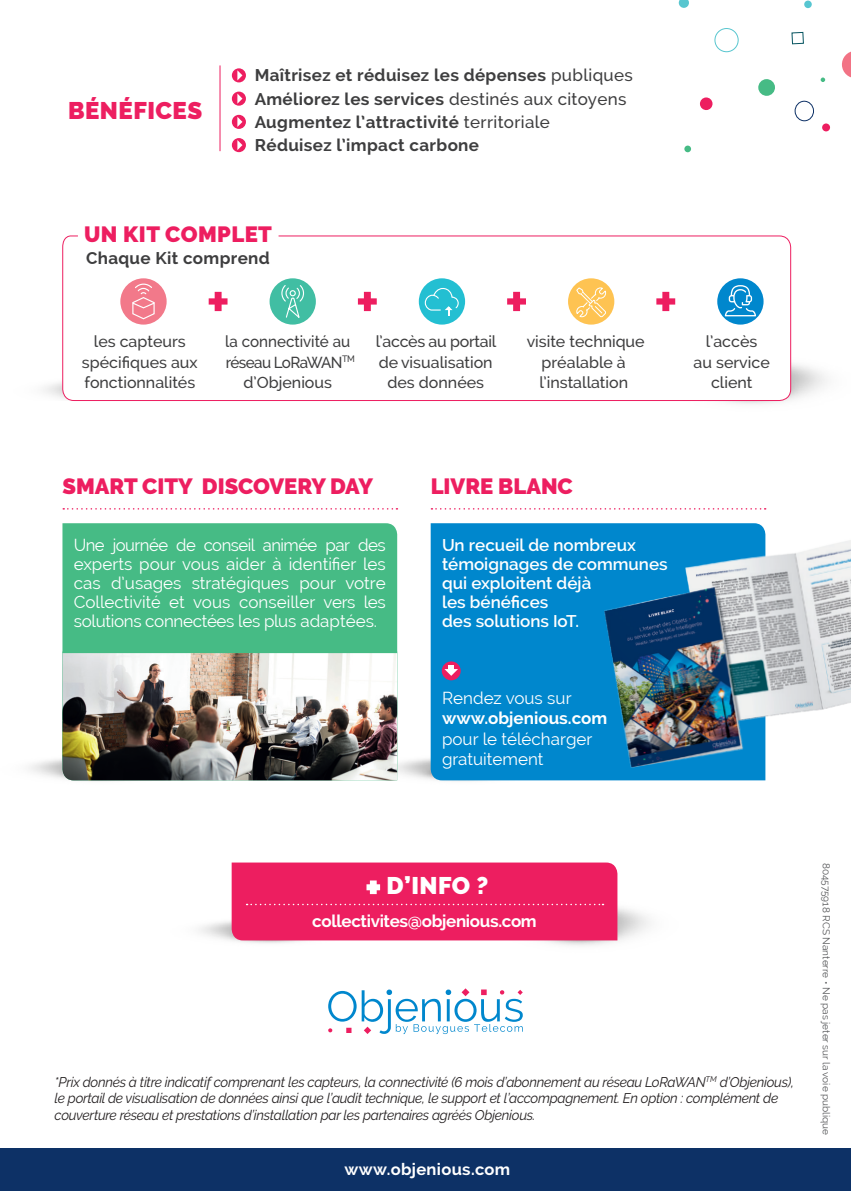
<style>
.page{position:relative;width:851px;height:1191px;background:#fff}
.page>*{position:absolute;margin:0;border:0;box-sizing:border-box;transform-origin:0 0}
.t1{font:900 24px "Raleway";letter-spacing:.02em;color:#ed1e60}
.t2{font:900 24px "Raleway";color:#fff}
.t3{font:900 22px "Raleway";color:#ed1e60}
.t4{font:900 22px "Raleway";letter-spacing:.02em;color:#ed1e60}
.t5{font:17px/19.2px "Raleway";color:#fff;text-align:justify}
.t6{font:700 17px/23.2px "Raleway";letter-spacing:.02em;color:#3e3e3f}
.t7{font:600 17px/19.2px "Raleway";color:#fff}
.t8{font:700 17px "Raleway";letter-spacing:-.02em;color:#fff}
.t9{font:700 17px "Raleway";color:#fff}
.t10{font:700 16.4px "Raleway";letter-spacing:.02em;color:#fff}
.t11{font:500 16px/20.4px "Raleway";color:#3e3e3f;text-align:center}
.t12{font:500 16px/20.4px "Raleway";color:#3e3e3f;text-align:center;scale:.95 1}
.t13{font:italic 14px/16.8px "Raleway";letter-spacing:-.02em;color:#231f20}
.t14{font:10px "Raleway";color:#57585a}
.s1{font-weight:500}
</style>
<div class="page">
<div style="left:0;top:1149px;width:850px;height:42px;background:#0d3166"></div>
<svg style="left:328px;top:988px;width:194px;height:46px"></svg>
<div style="left:791px;top:32px;width:12px;height:12px;border:1px solid #065460"></div>
<div style="left:794px;top:100px;width:20px;height:21px;border:1px solid #0d3166;border-radius:50%"></div>
<svg style="left:821px;top:123px;width:9px;height:8px"></svg>
<svg style="left:842px;top:52px;width:8px;height:25px"></svg>
<svg style="left:678px;top:0;width:11px;height:8px"></svg>
<div style="left:758px;top:79px;width:17px;height:17px;background:#46bb85;border-radius:50%"></div>
<svg style="left:820px;top:77px;width:5px;height:5px"></svg>
<div style="left:804px;top:0;width:7px;height:8px;background:#57c6d1;border-radius:50%"></div>
<svg style="left:729px;top:28px;width:10px;height:23px"></svg>
<div style="left:714px;top:28px;width:24px;height:25px;border:1px solid #58c6cf;border-radius:50%"></div>
<div style="left:684px;top:145px;width:7px;height:7px;background:#46bb85;border-radius:50%"></div>
<div style="left:699px;top:97px;width:13px;height:13px;background:#ed1e60;border-radius:50%"></div>
<img style="left:715px;top:356px;width:112px;height:48px">
<svg style="left:62px;top:235px;width:729px;height:166px"></svg>
<div style="left:120px;top:278px;width:47px;height:46px;background:#f2798a;border-radius:50%"></div>
<svg style="left:132px;top:283px;width:23px;height:37px"></svg>
<div style="left:269px;top:278px;width:47px;height:46px;background:#41bea3;border-radius:50%"></div>
<svg style="left:281px;top:285px;width:23px;height:33px"></svg>
<div style="left:419px;top:278px;width:46px;height:46px;background:#23bfd2;border-radius:50%"></div>
<svg style="left:424px;top:288px;width:35px;height:28px"></svg>
<svg style="left:209px;top:292px;width:18px;height:19px"></svg>
<svg style="left:358px;top:292px;width:18px;height:19px"></svg>
<svg style="left:507px;top:292px;width:19px;height:19px"></svg>
<svg style="left:656px;top:292px;width:19px;height:19px"></svg>
<div style="left:568px;top:278px;width:46px;height:46px;background:#fec352;border-radius:50%"></div>
<svg style="left:576px;top:287px;width:31px;height:31px"></svg>
<div style="left:717px;top:278px;width:46px;height:46px;background:#0087cd;border-radius:50%"></div>
<svg style="left:724px;top:285px;width:32px;height:31px"></svg>
<div style="left:232px;top:68px;width:14px;height:14px;background:#ed1e60;border-radius:50%"></div>
<svg style="left:237px;top:70px;width:5px;height:10px"></svg>
<div style="left:232px;top:92px;width:14px;height:14px;background:#ed1e60;border-radius:50%"></div>
<svg style="left:237px;top:94px;width:5px;height:10px"></svg>
<div style="left:232px;top:115px;width:14px;height:14px;background:#ed1e60;border-radius:50%"></div>
<svg style="left:237px;top:117px;width:5px;height:10px"></svg>
<div style="left:232px;top:138px;width:14px;height:14px;background:#ed1e60;border-radius:50%"></div>
<svg style="left:237px;top:140px;width:5px;height:10px"></svg>
<hr style="left:219px;top:65px;width:1px;height:86px;background:#ed1e60">
<img style="left:493px;top:900px;width:157px;height:46px">
<div style="left:231px;top:862px;width:386px;height:78px;background:#ed1e60"></div>
<img style="left:29px;top:759px;width:156px;height:22px">
<img style="left:363px;top:754px;width:186px;height:27px">
<svg style="left:431px;top:508px;width:334px;height:1px"></svg>
<div style="left:62px;top:523px;width:335px;height:128px;background:#46bb85"></div>
<div style="left:430px;top:523px;width:150px;height:257px;background:#0087cd"></div>
<img style="left:62px;top:653px;width:335px;height:127px">
<svg style="left:63px;top:508px;width:334px;height:1px"></svg>
<svg style="left:441px;top:661px;width:19px;height:19px"></svg>
<svg style="left:444px;top:666px;width:14px;height:10px"></svg>
<img style="left:580px;top:523px;width:270px;height:258px">
<h1 class="t1" style="left:68px;top:96px;width:135px">BÉNÉFICES</h1>
<p class="t6" style="left:254px;top:64px;width:380px">Maîtrisez et réduisez les dépenses <span class="s1">publiques </span>Améliorez les services <span class="s1">destinés aux citoyens </span>Augmentez l’attractivité <span class="s1">territoriale<br></span>Réduisez l’impact carbone</p>
<h2 class="t4" style="left:84px;top:221px;width:189px">UN KIT COMPLET</h2>
<p class="t6" style="left:86px;top:246px;width:185px">Chaque Kit comprend</p>
<p class="t11" style="left:82px;top:331px;width:117px">les capteurs spécifiques aux fonctionnalités</p>
<p class="t12" style="left:225px;top:331px;width:138px">la connectivité au réseau LoRaWAN<sup>TM </sup>d’Objenious</p>
<p class="t11" style="left:376px;top:331px;width:122px">l’accès au portail de visualisation des données</p>
<p class="t11" style="left:526px;top:331px;width:119px">visite technique préalable à l’installation</p>
<p class="t11" style="left:693px;top:331px;width:78px">l’accès<br>au service client</p>
<h2 class="t3" style="left:62px;top:474px;width:312px">SMART CITY DISCOVERY DAY</h2>
<h2 class="t3" style="left:430px;top:474px;width:144px">LIVRE BLANC</h2>
<p class="t5" style="left:74px;top:535px;width:313px">Une journée de conseil animée par des experts pour vous aider à identifier les cas d’usages stratégiques pour votre Collectivité et vous conseiller vers les solutions connectées les plus adaptées.</p>
<p class="t7" style="left:442px;top:535px;width:227px">Un recueil de nombreux témoignages de communes qui exploitent déjà<br>les bénéfices<br>des solutions IoT.</p>
<p class="t5" style="left:442px;top:688px;width:131px">Rendez vous sur</p>
<p class="t9" style="left:442px;top:708px;width:167px">www.objenious.com</p>
<p class="t5" style="left:442px;top:728px;width:152px;line-height:20.4px">pour le télécharger gratuitement</p>
<h1 class="t2" style="left:386px;top:871px;width:103px">D’INFO ?</h1>
<p class="t8" style="left:312px;top:911px;width:226px">collectivites@objenious.com</p>
<p class="t13" style="left:55px;top:1073px;width:741px">*Prix donnés à titre indicatif comprenant les capteurs, la connectivité (6 mois d’abonnement au réseau LoRaWAN<sup>TM</sup> d’Objenious), le portail de visualisation de données ainsi que l’audit technique, le support et l’accompagnement. En option : complément de couverture réseau et prestations d’installation par les partenaires agréés Objenious.</p>
<p class="t10" style="left:344px;top:1159px;width:167px">www.objenious.com</p>
<p class="t14" style="left:832px;top:862px;width:274px;rotate:90deg">804575918 RCS Nanterre • Ne pas jeter sur la voie publique</p>
</div>
